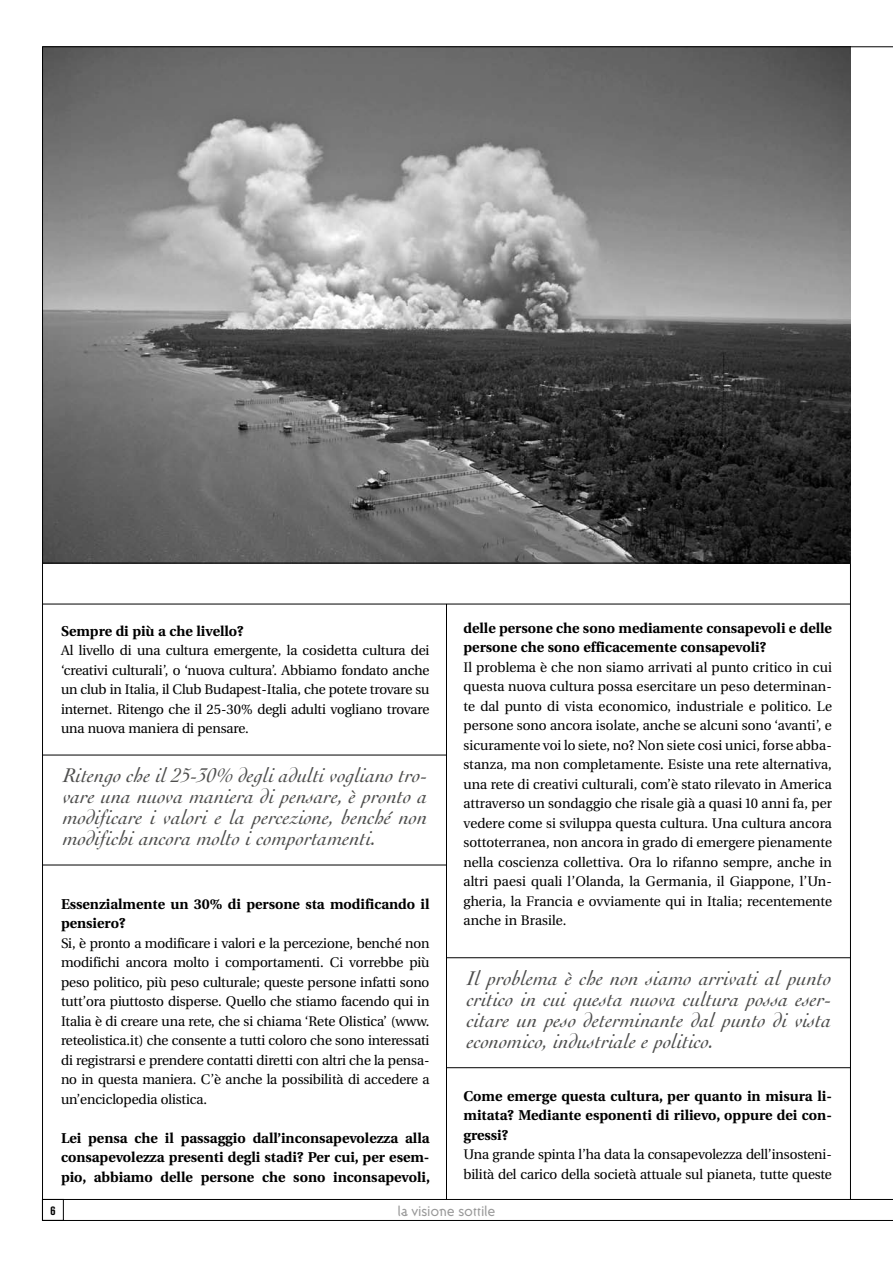
<style>
.page{position:relative;width:893px;height:1263px;background:#fff}
.page>*{position:absolute;margin:0;border:0;box-sizing:border-box;transform-origin:0 0}
.t1{font:italic 21px/21px "Cochin";color:#4e4e4d;text-align:justify}
.t2{font:18px/19.5px "Utopia Headline";color:#000;text-align:justify}
.t3{font:15px "Ottomat";letter-spacing:-.015em;color:#989898}
.t4{font:700 14.25px/19.5px "Utopia";color:#000}
</style>
<div class="page">
<hr style="left:43px;top:1220px;width:850px;height:1px;background:#000">
<hr style="left:850px;top:47px;width:1px;height:1152px;background:#000">
<hr style="left:43px;top:1199px;width:850px;height:1px;background:#000">
<div style="left:42px;top:1199px;width:22px;height:21px;border:1px solid #000"></div>
<img style="left:43px;top:48px;width:807px;height:515px">
<hr style="left:446px;top:604px;width:1px;height:595px;background:#000">
<hr style="left:43px;top:47px;width:850px;height:1px;background:#000">
<hr style="left:42px;top:47px;width:1px;height:1173px;background:#000">
<hr style="left:43px;top:563px;width:807px;height:1px;background:#000">
<hr style="left:43px;top:604px;width:807px;height:1px;background:#000">
<hr style="left:43px;top:865px;width:403px;height:1px;background:#000">
<hr style="left:43px;top:755px;width:403px;height:1px;background:#000">
<hr style="left:446px;top:1067px;width:404px;height:1px;background:#000">
<hr style="left:446px;top:957px;width:404px;height:1px;background:#000">
<p class="t4" style="left:61px;top:621px;width:184px">Sempre di più a che livello?</p>
<p class="t2" style="left:61px;top:641px;width:370px">Al livello di una cultura emergente, la cosidetta cultura dei ‘creativi culturali’, o ‘nuova cultura’. Abbiamo fondato anche un club in Italia, il Club Budapest-Italia, che potete trovare su internet. Ritengo che il 25-30% degli adulti vogliano trovare una nuova maniera di pensare.</p>
<p class="t1" style="left:63px;top:765px;width:366px">Ritengo che il 25-30% degli adulti vogliano tro&shy;vare una nuova maniera di pensare, è pronto a modificare i valori e la percezione, benché non modifichi ancora molto i comportamenti.</p>
<p class="t4" style="left:61px;top:894px;width:370px">Essenzialmente un 30% di persone sta modificando il pensiero?</p>
<p class="t2" style="left:61px;top:933px;width:370px">Si, è pronto a modificare i valori e la percezione, benché non modifichi ancora molto i comportamenti. Ci vorrebbe più peso politico, più peso culturale; queste persone infatti sono tutt’ora piuttosto disperse. Quello che stiamo facendo qui in Italia è di creare una rete, che si chiama ‘Rete Olistica’ (www. reteolistica.it) che consente a tutti coloro che sono interessati di registrarsi e prendere contatti diretti con altri che la pensa&shy;no in questa maniera. C’è anche la possibilità di accedere a un’enciclopedia olistica.</p>
<p class="t4" style="left:61px;top:1128px;width:370px;text-align:justify">Lei pensa che il passaggio dall’inconsapevolezza alla consapevolezza presenti degli stadi? Per cui, per esem&shy;pio, abbiamo delle persone che sono inconsapevoli,</p>
<p class="t4" style="left:463px;top:618px;width:370px">delle persone che sono mediamente consapevoli e delle persone che sono efficacemente consapevoli?</p>
<p class="t2" style="left:463px;top:658px;width:370px">Il problema è che non siamo arrivati al punto critico in cui questa nuova cultura possa esercitare un peso determinan&shy;te dal punto di vista economico, industriale e politico. Le persone sono ancora isolate, anche se alcuni sono ‘avanti’, e sicuramente voi lo siete, no? Non siete cosi unici, forse abba&shy;stanza, ma non completamente. Esiste una rete alternativa, una rete di creativi culturali, com’è stato rilevato in America attraverso un sondaggio che risale già a quasi 10 anni fa, per vedere come si sviluppa questa cultura. Una cultura ancora sottoterranea, non ancora in grado di emergere pienamente nella coscienza collettiva. Ora lo rifanno sempre, anche in altri paesi quali l’Olanda, la Germania, il Giappone, l’Un&shy;gheria, la Francia e ovviamente qui in Italia; recentemente anche in Brasile.</p>
<p class="t1" style="left:467px;top:968px;width:366px">Il problema è che non siamo arrivati al punto critico in cui questa nuova cultura possa eser&shy;citare un peso determinante dal punto di vista economico, industriale e politico.</p>
<p class="t4" style="left:463px;top:1086px;width:370px;text-align:justify">Come emerge questa cultura, per quanto in misura li&shy;mitata? Mediante esponenti di rilievo, oppure dei con&shy;gressi?</p>
<p class="t2" style="left:463px;top:1145px;width:370px">Una grande spinta l’ha data la consapevolezza dell’insosteni&shy;bilità del carico della società attuale sul pianeta, tutte queste</p>
<p class="t3" style="left:397px;top:1201px;width:100px">la visione sottile</p>
</div>
